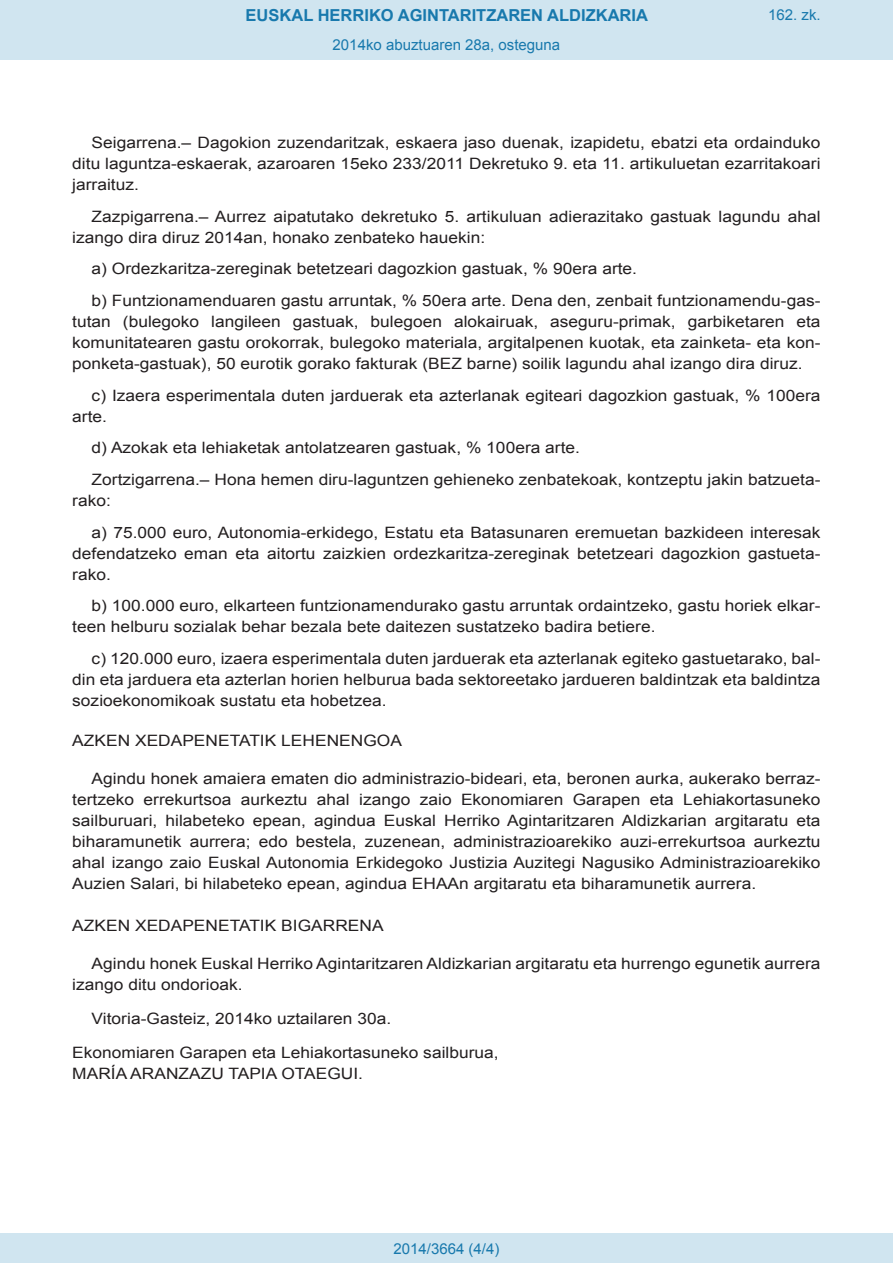
<style>
.page{position:relative;width:893px;height:1263px;background:#fff}
.page>*{position:absolute;margin:0;border:0;box-sizing:border-box;transform-origin:0 0}
.t1{font:700 16.5px "Arial";color:#1879ad}
.BOPVDetalle{font:15.6px/21px "Arial";color:#231f20;text-align:justify;scale:1.11 1}
.BOPVDisposicion{font:15.6px "Arial";color:#231f20;scale:1.11 1}
.BOPVFirmaPuesto{font:15.6px "Arial";color:#231f20;scale:1.11 1}
.BOPVFirmaLugFec{font:15.6px "Arial";color:#231f20;scale:1.11 1}
.BOPVFirmaNombre{font:15.6px "Arial";color:#231f20;scale:1.11 1}
.Paginacion_Centro{font:15px "Arial";color:#1879ad}
</style>
<div class="page">
<div style="left:0;top:0;width:893px;height:60px;background:#d0e5f0"></div>
<div style="left:0;top:1233px;width:893px;height:30px;background:#d0e5f0"></div>
<p class="t1" style="left:246px;top:4px;width:404px">EUSKAL HERRIKO AGINTARITZAREN ALDIZKARIA</p>
<p class="Paginacion_Centro" style="left:333px;top:35px;width:229px">2014ko abuztuaren 28a, osteguna</p>
<p class="Paginacion_Centro" style="left:768px;top:5px;width:54px">162. zk.</p>
<p class="BOPVDetalle" style="left:72px;top:132px;width:676px;text-indent:19px">Seigarrena.– Dagokion zuzendaritzak, eskaera jaso duenak, izapidetu, ebatzi eta ordainduko ditu laguntza-eskaerak, azaroaren 15eko 233/2011 Dekretuko 9. eta 11. artikuluetan ezarritakoari jarraituz.</p>
<p class="BOPVDetalle" style="left:72px;top:206px;width:676px;text-indent:19px">Zazpigarrena.– Aurrez aipatutako dekretuko 5. artikuluan adierazitako gastuak lagundu ahal izango dira diruz 2014an, honako zenbateko hauekin:</p>
<p class="BOPVDetalle" style="left:92px;top:259px;width:493px">a) Ordezkaritza-zereginak betetzeari dagozkion gastuak, % 90era arte.</p>
<p class="BOPVDetalle" style="left:72px;top:290px;width:676px;text-indent:19px">b) Funtzionamenduaren gastu arruntak, % 50era arte. Dena den, zenbait funtzionamendu-gas&shy;tutan (bulegoko langileen gastuak, bulegoen alokairuak, aseguru-primak, garbiketaren eta komunitatearen gastu orokorrak, bulegoko materiala, argitalpenen kuotak, eta zainketa- eta kon&shy;ponketa-gastuak), 50 eurotik gorako fakturak (BEZ barne) soilik lagundu ahal izango dira diruz.</p>
<p class="BOPVDetalle" style="left:72px;top:385px;width:676px;text-indent:19px">c) Izaera esperimentala duten jarduerak eta azterlanak egiteari dagozkion gastuak, % 100era arte.</p>
<p class="BOPVDetalle" style="left:92px;top:437px;width:442px">d) Azokak eta lehiaketak antolatzearen gastuak, % 100era arte.</p>
<p class="BOPVDetalle" style="left:72px;top:469px;width:676px;text-indent:19px">Zortzigarrena.– Hona hemen diru-laguntzen gehieneko zenbatekoak, kontzeptu jakin batzueta&shy;rako:</p>
<p class="BOPVDetalle" style="left:72px;top:522px;width:676px;text-indent:19px">a) 75.000 euro, Autonomia-erkidego, Estatu eta Batasunaren eremuetan bazkideen interesak defendatzeko eman eta aitortu zaizkien ordezkaritza-zereginak betetzeari dagozkion gastueta&shy;rako.</p>
<p class="BOPVDetalle" style="left:72px;top:595px;width:676px;text-indent:19px">b) 100.000 euro, elkarteen funtzionamendurako gastu arruntak ordaintzeko, gastu horiek elkar&shy;teen helburu sozialak behar bezala bete daitezen sustatzeko badira betiere.</p>
<p class="BOPVDetalle" style="left:72px;top:648px;width:676px;text-indent:19px">c) 120.000 euro, izaera esperimentala duten jarduerak eta azterlanak egiteko gastuetarako, bal&shy;din eta jarduera eta azterlan horien helburua bada sektoreetako jardueren baldintzak eta baldintza sozioekonomikoak sustatu eta hobetzea.</p>
<p class="BOPVDisposicion" style="left:72px;top:730px;width:298px">AZKEN XEDAPENETATIK LEHENENGOA</p>
<p class="BOPVDetalle" style="left:72px;top:768px;width:676px;text-indent:19px">Agindu honek amaiera ematen dio administrazio-bideari, eta, beronen aurka, aukerako berraz&shy;tertzeko errekurtsoa aurkeztu ahal izango zaio Ekonomiaren Garapen eta Lehiakortasuneko sailburuari, hilabeteko epean, agindua Euskal Herriko Agintaritzaren Aldizkarian argitaratu eta biharamunetik aurrera; edo bestela, zuzenean, administrazioarekiko auzi-errekurtsoa aurkeztu ahal izango zaio Euskal Autonomia Erkidegoko Justizia Auzitegi Nagusiko Administrazioarekiko Auzien Salari, bi hilabeteko epean, agindua EHAAn argitaratu eta biharamunetik aurrera.</p>
<p class="BOPVDisposicion" style="left:72px;top:915px;width:282px">AZKEN XEDAPENETATIK BIGARRENA</p>
<p class="BOPVDetalle" style="left:72px;top:953px;width:676px;text-indent:19px">Agindu honek Euskal Herriko Agintaritzaren Aldizkarian argitaratu eta hurrengo egunetik aurrera izango ditu ondorioak.</p>
<p class="BOPVFirmaLugFec" style="left:92px;top:1008px;width:271px">Vitoria-Gasteiz, 2014ko uztailaren 30a.</p>
<p class="BOPVFirmaPuesto" style="left:72px;top:1042px;width:386px">Ekonomiaren Garapen eta Lehiakortasuneko sailburua,</p>
<p class="BOPVFirmaNombre" style="left:72px;top:1063px;width:263px">MARÍA ARANZAZU TAPIA OTAEGUI.</p>
<p class="Paginacion_Centro" style="left:393px;top:1238px;width:107px">2014/3664 (4/4)</p>
</div>
